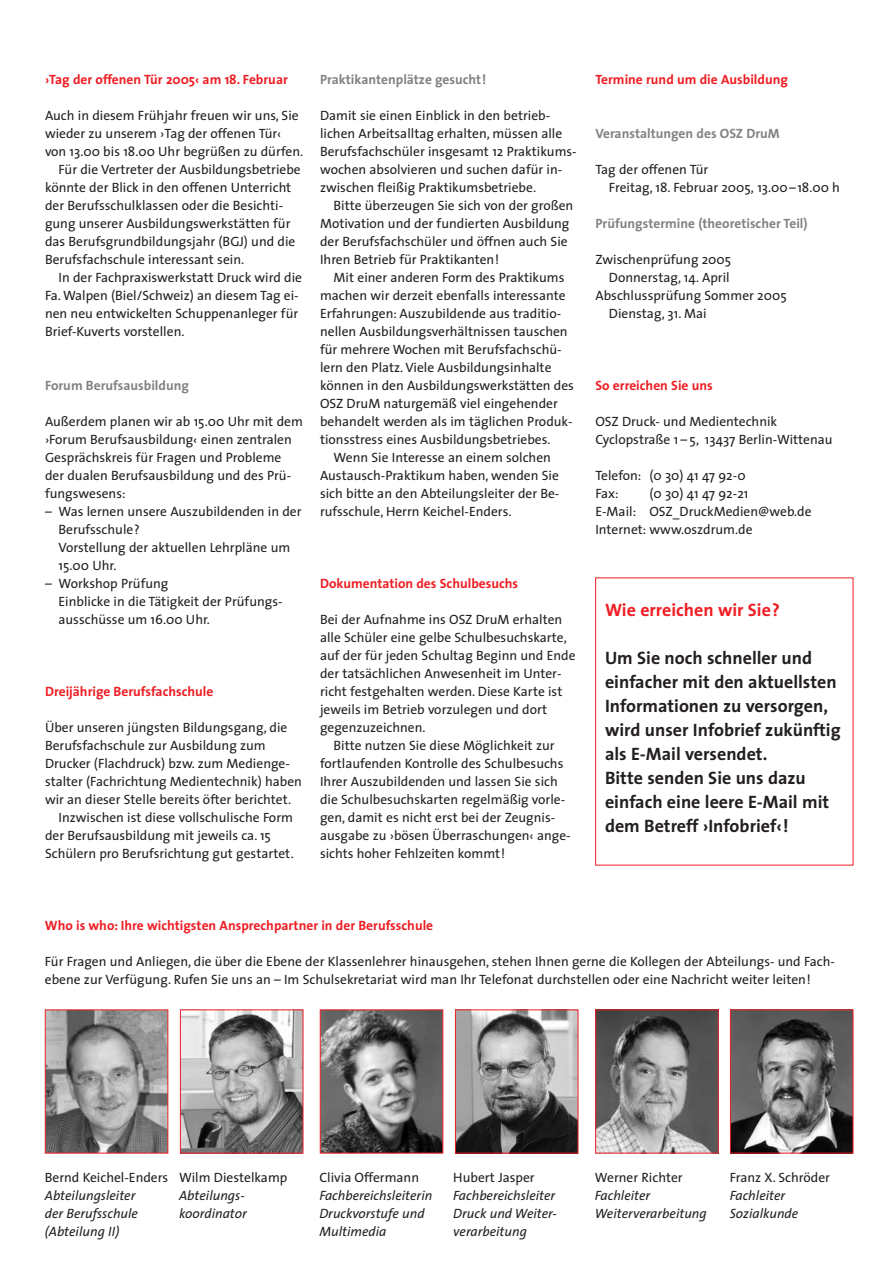
<style>
.page{position:relative;width:893px;height:1263px;background:#fff}
.page>*{position:absolute;margin:0;border:0;box-sizing:border-box;transform-origin:0 0}
.t1{font:700 18px/24px "The Sans";color:#231f20}
.t2{font:700 18px "The Sans";color:#ee1e24}
.t3{font:13.5px/18px "The Sans";color:#231f20}
.t4{font:italic 13.5px "The Sans";color:#231f20}
.t5{font:700 13.5px "The Sans";color:#ee1e24}
.t6{font:700 13.5px "The Sans";color:#808285}
</style>
<div class="page">
<img style="left:47px;top:1012px;width:119px;height:140px">
<div style="left:45px;top:1010px;width:123px;height:144px;border:1px solid #ee1e24"></div>
<img style="left:182px;top:1012px;width:119px;height:140px">
<div style="left:180px;top:1010px;width:123px;height:144px;border:1px solid #ee1e24"></div>
<img style="left:322px;top:1012px;width:119px;height:140px">
<div style="left:320px;top:1010px;width:123px;height:144px;border:1px solid #ee1e24"></div>
<img style="left:457px;top:1012px;width:119px;height:140px">
<img style="left:597px;top:1012px;width:119px;height:140px">
<div style="left:595px;top:1010px;width:123px;height:144px;border:1px solid #ee1e24"></div>
<img style="left:732px;top:1012px;width:119px;height:140px">
<p class="t5" style="left:45px;top:75px;width:244px">›Tag der offenen Tür 2005‹ am 18. Februar</p>
<p class="t3" style="left:45px;top:108px;width:255px">Auch in diesem Frühjahr freuen wir uns, Sie</p>
<p class="t3" style="left:45px;top:126px;width:238px">wieder zu unserem ›Tag der offenen Tür‹</p>
<p class="t3" style="left:45px;top:144px;width:260px">von 13.00 bis 18.00 Uhr begrüßen zu dürfen.</p>
<p class="t3" style="left:58px;top:162px;width:244px">Für die Vertreter der Ausbildungsbetriebe</p>
<p class="t3" style="left:45px;top:180px;width:248px">könnte der Blick in den offenen Unterricht</p>
<p class="t3" style="left:45px;top:198px;width:239px">der Berufsschulklassen oder die Besichti-</p>
<p class="t3" style="left:45px;top:216px;width:247px">gung unserer Ausbildungswerkstätten für</p>
<p class="t3" style="left:45px;top:234px;width:252px">das Berufsgrundbildungsjahr (BGJ) und die</p>
<p class="t3" style="left:45px;top:252px;width:201px">Berufsfachschule interessant sein.</p>
<p class="t3" style="left:58px;top:270px;width:245px">In der Fachpraxiswerkstatt Druck wird die</p>
<p class="t3" style="left:45px;top:288px;width:255px">Fa. Walpen (Biel/Schweiz) an diesem Tag ei-</p>
<p class="t3" style="left:45px;top:306px;width:255px">nen neu entwickelten Schuppenanleger für</p>
<p class="t3" style="left:45px;top:324px;width:141px">Brief-Kuverts vorstellen.</p>
<p class="t6" style="left:45px;top:381px;width:145px">Forum Berufsausbildung</p>
<p class="t3" style="left:45px;top:414px;width:259px">Außerdem planen wir ab 15.00 Uhr mit dem ›Forum Berufsausbildung‹ einen zentralen Gesprächskreis für Fragen und Probleme der dualen Berufsausbildung und des Prü&shy;fungswesens:</p>
<p class="t3" style="left:58px;top:504px;width:244px;text-indent:-14px">– Was lernen unsere Auszubildenden in der<br>Berufsschule?<br>Vorstellung der aktuellen Lehrpläne um<br>15.00 Uhr.</p>
<p class="t3" style="left:58px;top:576px;width:225px;text-indent:-14px">– Workshop Prüfung<br>Einblicke in die Tätigkeit der Prüfungs&shy;ausschüsse um 16.00 Uhr.</p>
<p class="t5" style="left:45px;top:687px;width:170px">Dreijährige Berufsfachschule</p>
<p class="t3" style="left:45px;top:720px;width:244px">Über unseren jüngsten Bildungsgang, die</p>
<p class="t3" style="left:45px;top:738px;width:222px">Berufsfachschule zur Ausbildung zum</p>
<p class="t3" style="left:45px;top:756px;width:246px">Drucker (Flachdruck) bzw. zum Medienge-</p>
<p class="t3" style="left:45px;top:774px;width:258px">stalter (Fachrichtung Medientechnik) haben</p>
<p class="t3" style="left:45px;top:792px;width:248px">wir an dieser Stelle bereits öfter berichtet.</p>
<p class="t3" style="left:58px;top:810px;width:236px">Inzwischen ist diese vollschulische Form</p>
<p class="t3" style="left:45px;top:828px;width:227px">der Berufsausbildung mit jeweils ca. 15</p>
<p class="t3" style="left:45px;top:846px;width:250px">Schülern pro Berufsrichtung gut gestartet.</p>
<p class="t6" style="left:320px;top:75px;width:168px">Praktikantenplätze gesucht!</p>
<p class="t3" style="left:320px;top:108px;width:258px">Damit sie einen Einblick in den betrieb&shy;lichen Arbeitsalltag erhalten, müssen alle Berufsfachschüler insgesamt 12 Praktikums&shy;wochen absolvieren und suchen dafür in&shy;zwischen fleißig Praktikumsbetriebe.</p>
<p class="t3" style="left:320px;top:198px;width:255px;text-indent:14px">Bitte überzeugen Sie sich von der großen Motivation und der fundierten Ausbildung der Berufsfachschüler und öffnen auch Sie Ihren Betrieb für Praktikanten!</p>
<p class="t3" style="left:333px;top:270px;width:232px">Mit einer anderen Form des Praktikums</p>
<p class="t3" style="left:320px;top:288px;width:247px">machen wir derzeit ebenfalls interessante</p>
<p class="t3" style="left:320px;top:306px;width:243px">Erfahrungen: Auszubildende aus traditio-</p>
<p class="t3" style="left:320px;top:324px;width:249px">nellen Ausbildungsverhältnissen tauschen</p>
<p class="t3" style="left:320px;top:342px;width:243px">für mehrere Wochen mit Berufsfachschü-</p>
<p class="t3" style="left:320px;top:360px;width:233px">lern den Platz. Viele Ausbildungsinhalte</p>
<p class="t3" style="left:320px;top:378px;width:255px">können in den Ausbildungswerkstätten des</p>
<p class="t3" style="left:320px;top:396px;width:239px">OSZ DruM naturgemäß viel eingehender</p>
<p class="t3" style="left:320px;top:414px;width:254px">behandelt werden als im täglichen Produk-</p>
<p class="t3" style="left:320px;top:432px;width:232px">tionsstress eines Ausbildungsbetriebes.</p>
<p class="t3" style="left:333px;top:450px;width:219px">Wenn Sie Interesse an einem solchen</p>
<p class="t3" style="left:320px;top:468px;width:240px">Austausch-Praktikum haben, wenden Sie</p>
<p class="t3" style="left:320px;top:486px;width:241px">sich bitte an den Abteilungsleiter der Be-</p>
<p class="t3" style="left:320px;top:504px;width:193px">rufsschule, Herrn Keichel-Enders.</p>
<p class="t5" style="left:320px;top:579px;width:200px">Dokumentation des Schulbesuchs</p>
<p class="t3" style="left:320px;top:612px;width:244px">Bei der Aufnahme ins OSZ DruM erhalten</p>
<p class="t3" style="left:320px;top:630px;width:248px">alle Schüler eine gelbe Schulbesuchskarte,</p>
<p class="t3" style="left:320px;top:648px;width:257px">auf der für jeden Schultag Beginn und Ende</p>
<p class="t3" style="left:320px;top:666px;width:243px">der tatsächlichen Anwesenheit im Unter-</p>
<p class="t3" style="left:320px;top:684px;width:244px">richt festgehalten werden. Diese Karte ist</p>
<p class="t3" style="left:320px;top:702px;width:228px">jeweils im Betrieb vorzulegen und dort</p>
<p class="t3" style="left:320px;top:720px;width:107px">gegenzuzeichnen.</p>
<p class="t3" style="left:333px;top:738px;width:222px">Bitte nutzen Sie diese Möglichkeit zur</p>
<p class="t3" style="left:320px;top:756px;width:245px">fortlaufenden Kontrolle des Schulbesuchs</p>
<p class="t3" style="left:320px;top:774px;width:239px">Ihrer Auszubildenden und lassen Sie sich</p>
<p class="t3" style="left:320px;top:792px;width:247px">die Schulbesuchskarten regelmäßig vorle-</p>
<p class="t3" style="left:320px;top:810px;width:237px">gen, damit es nicht erst bei der Zeugnis-</p>
<p class="t3" style="left:320px;top:828px;width:252px">ausgabe zu ›bösen Überraschungen‹ ange-</p>
<p class="t3" style="left:320px;top:846px;width:186px">sichts hoher Fehlzeiten kommt!</p>
<p class="t5" style="left:595px;top:75px;width:194px">Termine rund um die Ausbildung</p>
<p class="t6" style="left:595px;top:129px;width:186px">Veranstaltungen des OSZ DruM</p>
<p class="t3" style="left:609px;top:162px;width:232px;text-indent:-14px">Tag der offenen Tür<br>Freitag, 18. Februar 2005, 13.00–18.00 h</p>
<p class="t6" style="left:595px;top:219px;width:214px">Prüfungstermine (theoretischer Teil)</p>
<p class="t3" style="left:595px;top:252px;width:137px">Zwischenprüfung 2005</p>
<p class="t3" style="left:609px;top:270px;width:122px">Donnerstag, 14. April</p>
<p class="t3" style="left:595px;top:288px;width:193px">Abschlussprüfung Sommer 2005</p>
<p class="t3" style="left:609px;top:306px;width:99px">Dienstag, 31. Mai</p>
<p class="t5" style="left:595px;top:381px;width:119px">So erreichen Sie uns</p>
<p class="t3" style="left:595px;top:414px;width:239px">OSZ Druck- und Medientechnik<br>Cyclopstraße 1 – 5, 13437 Berlin-Wittenau</p>
<p class="t3" style="left:595px;top:468px;width:152px">Telefon: (0 30) 41 47 92-0<br>Fax:</p>
<p class="t3" style="left:595px;top:486px;width:218px;text-indent:54px">(0 30) 41 47 92-21<br>E-Mail: OSZ_DruckMedien@web.de<br>Internet: www.oszdrum.de</p>
<h1 class="t2" style="left:605px;top:603px;width:176px">Wie erreichen wir Sie?</h1>
<h1 class="t1" style="left:605px;top:647px;width:237px">Um Sie noch schneller und einfacher mit den aktuellsten<br>Informationen zu versorgen, wird unser Infobrief zukünftig als E-Mail versendet.<br>Bitte senden Sie uns dazu einfach eine leere E-Mail mit dem Betreff ›Infobrief‹!</h1>
<p class="t5" style="left:45px;top:920px;width:390px">Who is who: Ihre wichtigsten Ansprechpartner in der Berufsschule</p>
<p class="t3" style="left:45px;top:953px;width:791px">Für Fragen und Anliegen, die über die Ebene der Klassenlehrer hinausgehen, stehen Ihnen gerne die Kollegen der Abteilungs- und Fach&shy;ebene zur Verfügung. Rufen Sie uns an – Im Schulsekretariat wird man Ihr Telefonat durchstellen oder eine Nachricht weiter leiten!</p>
<p class="t3" style="left:45px;top:1169px;width:244px">Bernd Keichel-Enders Wilm Diestelkamp</p>
<p class="t3" style="left:319px;top:1169px;width:101px">Clivia Offermann</p>
<p class="t3" style="left:453px;top:1169px;width:83px">Hubert Jasper</p>
<p class="t3" style="left:595px;top:1169px;width:89px">Werner Richter</p>
<p class="t3" style="left:729px;top:1169px;width:102px">Franz X. Schröder</p>
<p class="t4" style="left:45px;top:1190px;width:92px">Abteilungsleiter</p>
<p class="t4" style="left:179px;top:1190px;width:67px">Abteilungs-</p>
<p class="t4" style="left:319px;top:1190px;width:114px">Fachbereichsleiterin</p>
<p class="t4" style="left:453px;top:1190px;width:103px">Fachbereichsleiter</p>
<p class="t4" style="left:595px;top:1190px;width:57px">Fachleiter</p>
<p class="t4" style="left:729px;top:1190px;width:57px">Fachleiter</p>
<p class="t4" style="left:45px;top:1208px;width:95px">der Berufsschule</p>
<p class="t4" style="left:179px;top:1208px;width:69px">koordinator</p>
<p class="t4" style="left:319px;top:1208px;width:107px">Druckvorstufe und</p>
<p class="t4" style="left:453px;top:1208px;width:105px">Druck und Weiter-</p>
<p class="t4" style="left:595px;top:1208px;width:113px">Weiterverarbeitung</p>
<p class="t4" style="left:729px;top:1208px;width:70px">Sozialkunde</p>
<p class="t4" style="left:45px;top:1226px;width:76px">(Abteilung II)</p>
<p class="t4" style="left:319px;top:1226px;width:69px">Multimedia</p>
<p class="t4" style="left:453px;top:1226px;width:75px">verarbeitung</p>
</div>
